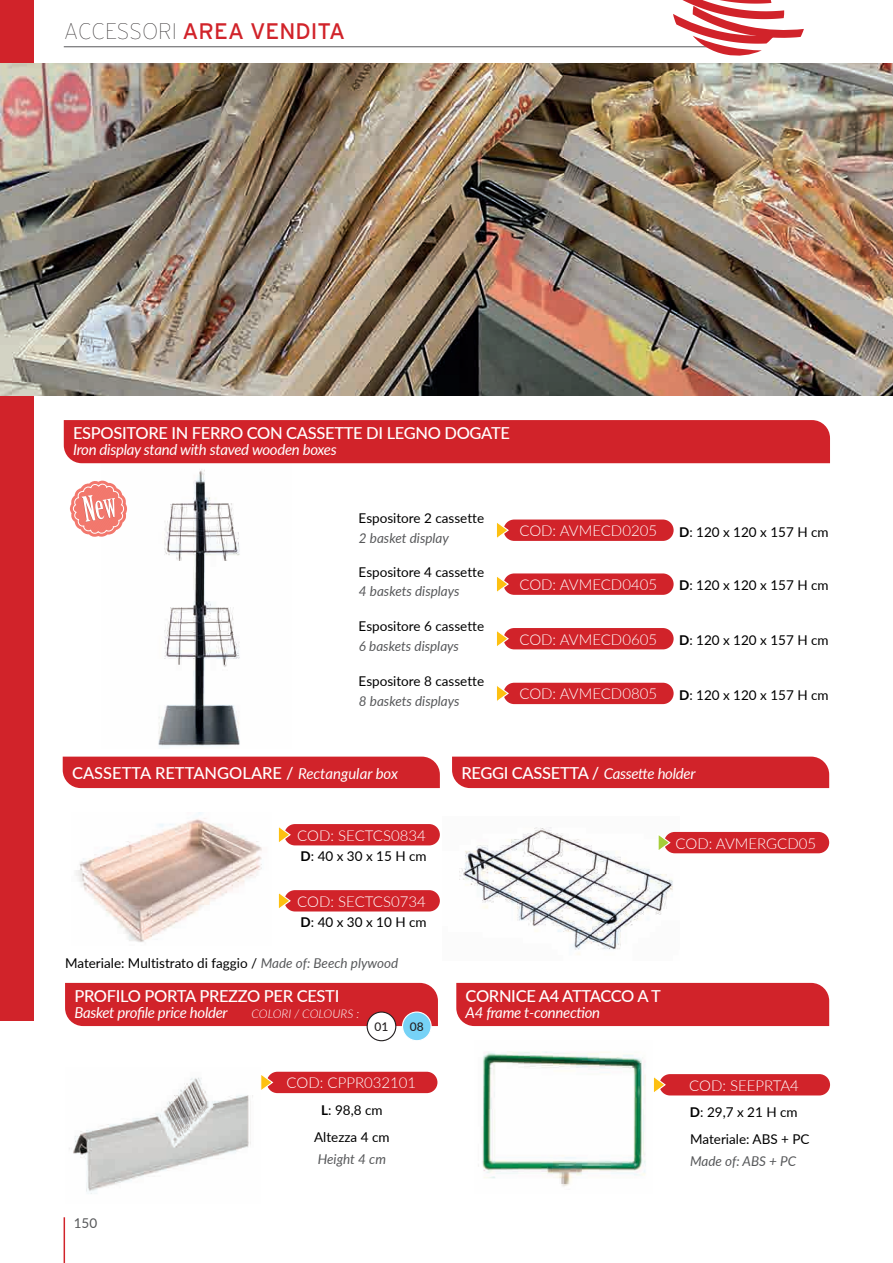
<style>
.page{position:relative;width:893px;height:1263px;background:#fff}
.page>*{position:absolute;margin:0;border:0;box-sizing:border-box;transform-origin:0 0}
.t1{font:22.5px "Interstate";color:#d1232a}
.t2{font:500 16.5px "Lato";letter-spacing:-.02em;color:#fff}
.t3{font:500 16.5px "Lato";color:#fff}
.t4{font:300 15px "Lato";color:#fff}
.t5{font:italic 15px "Lato";letter-spacing:-.02em;color:#fff}
.t6{font:13.5px "Lato";color:#000}
.t7{font:italic 13.5px "Lato";color:#57585a}
.t8{font:13.5px "Lato";color:#57585a}
.t9{font:italic 300 12px "Lato";color:#fff}
.t10{font:500 12px "Lato";color:#231f20}
.s1{font-weight:100;color:#231f20}
.s2{font-weight:700}
.s3{font-weight:400;font-style:italic;font-size:15px}
.s4{font-style:italic;color:#57585a}
</style>
<div class="page">
<hr style="left:64px;top:1217px;width:1px;height:46px;background:#d1232a">
<div style="left:0;top:0;width:34px;height:1020px;background:#d1232a"></div>
<hr style="left:64px;top:46px;width:648px;height:1px;background:#57585a">
<svg style="left:669px;top:0;width:135px;height:56px"></svg>
<img style="left:76px;top:813px;width:186px;height:129px">
<img style="left:459px;top:827px;width:220px;height:128px">
<img style="left:101px;top:463px;width:190px;height:284px">
<img style="left:0;top:64px;width:893px;height:331px">
<div style="left:64px;top:420px;width:766px;height:43px;background:#d1232a"></div>
<div style="left:664px;top:832px;width:165px;height:21px;background:#d1232a;border-radius:11px"></div>
<svg style="left:657px;top:832px;width:14px;height:21px"></svg>
<div style="left:63px;top:757px;width:377px;height:31px;background:#d1232a"></div>
<div style="left:452px;top:757px;width:377px;height:31px;background:#d1232a"></div>
<div style="left:284px;top:824px;width:156px;height:21px;background:#d1232a;border-radius:11px"></div>
<div style="left:284px;top:890px;width:156px;height:21px;background:#d1232a;border-radius:11px"></div>
<svg style="left:278px;top:824px;width:14px;height:21px"></svg>
<svg style="left:278px;top:890px;width:14px;height:21px"></svg>
<div style="left:504px;top:519px;width:170px;height:22px;background:#d1232a;border-radius:11px"></div>
<div style="left:504px;top:573px;width:170px;height:22px;background:#d1232a;border-radius:11px"></div>
<div style="left:504px;top:628px;width:170px;height:21px;background:#d1232a;border-radius:11px"></div>
<div style="left:504px;top:683px;width:170px;height:21px;background:#d1232a;border-radius:11px"></div>
<svg style="left:497px;top:520px;width:13px;height:20px"></svg>
<svg style="left:497px;top:574px;width:13px;height:20px"></svg>
<svg style="left:497px;top:629px;width:13px;height:20px"></svg>
<svg style="left:497px;top:683px;width:13px;height:20px"></svg>
<img style="left:69px;top:1077px;width:184px;height:117px">
<div style="left:267px;top:1072px;width:170px;height:21px;background:#d1232a;border-radius:11px"></div>
<svg style="left:260px;top:1072px;width:14px;height:21px"></svg>
<div style="left:65px;top:983px;width:373px;height:43px;background:#d1232a"></div>
<div style="left:456px;top:983px;width:373px;height:43px;background:#d1232a"></div>
<div style="left:367px;top:1012px;width:29px;height:29px;background:#fff;border-radius:50%"></div>
<div style="left:367px;top:1011px;width:29px;height:30px;border:1px solid #231f20;border-radius:50%"></div>
<svg style="left:402px;top:1012px;width:29px;height:29px"></svg>
<div style="left:402px;top:1011px;width:30px;height:30px;border:1px solid #fff;border-radius:50%"></div>
<img style="left:478px;top:1051px;width:168px;height:136px">
<div style="left:659px;top:1074px;width:171px;height:21px;background:#d1232a;border-radius:11px"></div>
<svg style="left:653px;top:1075px;width:13px;height:20px"></svg>
<svg style="left:70px;top:481px;width:57px;height:56px"></svg>
<h1 class="t1" style="left:64px;top:19px;width:283px"><span class="s1">ACCESSORI</span> AREA VENDITA</h1>
<p class="t2" style="left:73px;top:421px;width:438px">ESPOSITORE IN FERRO CON CASSETTE DI LEGNO DOGATE</p>
<p class="t5" style="left:73px;top:439px;width:265px">Iron display stand with staved wooden boxes</p>
<p class="t6" style="left:359px;top:509px;width:127px">Espositore 2 cassette</p>
<p class="t7" style="left:359px;top:529px;width:91px">2 basket display</p>
<p class="t6" style="left:359px;top:562px;width:127px">Espositore 4 cassette</p>
<p class="t7" style="left:359px;top:582px;width:102px">4 baskets displays</p>
<p class="t6" style="left:359px;top:617px;width:127px">Espositore 6 cassette</p>
<p class="t7" style="left:359px;top:636px;width:102px">6 baskets displays</p>
<p class="t6" style="left:359px;top:671px;width:127px">Espositore 8 cassette</p>
<p class="t7" style="left:359px;top:691px;width:102px">8 baskets displays</p>
<p class="t4" style="left:519px;top:520px;width:139px">COD: AVMECD0205</p>
<p class="t4" style="left:519px;top:574px;width:139px">COD: AVMECD0405</p>
<p class="t4" style="left:519px;top:629px;width:139px">COD: AVMECD0605</p>
<p class="t4" style="left:519px;top:684px;width:139px">COD: AVMECD0805</p>
<p class="t6" style="left:679px;top:522px;width:151px"><span class="s2">D</span>: 120 x 120 x 157 H cm</p>
<p class="t6" style="left:679px;top:575px;width:151px"><span class="s2">D</span>: 120 x 120 x 157 H cm</p>
<p class="t6" style="left:679px;top:631px;width:151px"><span class="s2">D</span>: 120 x 120 x 157 H cm</p>
<p class="t6" style="left:679px;top:685px;width:151px"><span class="s2">D</span>: 120 x 120 x 157 H cm</p>
<p class="t3" style="left:72px;top:761px;width:327px">CASSETTA RETTANGOLARE / <span class="s3">Rectangular box</span></p>
<p class="t2" style="left:461px;top:761px;width:236px">REGGI CASSETTA / <span class="s3">Cassette holder</span></p>
<p class="t4" style="left:297px;top:825px;width:130px">COD: SECTCS0834</p>
<p class="t6" style="left:301px;top:846px;width:128px"><span class="s2">D</span>: 40 x 30 x 15 H cm</p>
<p class="t4" style="left:297px;top:891px;width:130px">COD: SECTCS0734</p>
<p class="t6" style="left:301px;top:912px;width:128px"><span class="s2">D</span>: 40 x 30 x 10 H cm</p>
<p class="t6" style="left:65px;top:954px;width:335px">Materiale: Multistrato di faggio / <span class="s4">Made of: Beech plywood</span></p>
<p class="t2" style="left:74px;top:984px;width:266px">PROFILO PORTA PREZZO PER CESTI</p>
<p class="t2" style="left:466px;top:984px;width:197px">CORNICE A4 ATTACCO A T</p>
<p class="t5" style="left:74px;top:1001px;width:155px">Basket profile price holder</p>
<p class="t9" style="left:251px;top:1005px;width:109px">COLORI / COLOURS :</p>
<p class="t5" style="left:466px;top:1001px;width:136px">A4 frame t-connection</p>
<p class="t10" style="left:375px;top:1018px;width:15px">01</p>
<p class="t10" style="left:410px;top:1018px;width:15px">08</p>
<p class="t4" style="left:675px;top:833px;width:142px">COD: AVMERGCD05</p>
<p class="t4" style="left:287px;top:1073px;width:131px">COD: CPPR032101</p>
<p class="t4" style="left:689px;top:1075px;width:111px">COD: SEEPRTA4</p>
<p class="t6" style="left:321px;top:1100px;width:63px"><span class="s2">L</span>: 98,8 cm</p>
<p class="t6" style="left:690px;top:1102px;width:109px"><span class="s2">D</span>: 29,7 x 21 H cm</p>
<p class="t6" style="left:314px;top:1127px;width:77px">Altezza 4 cm</p>
<p class="t6" style="left:690px;top:1130px;width:121px">Materiale: ABS + PC</p>
<p class="t7" style="left:318px;top:1149px;width:70px">Height 4 cm</p>
<p class="t7" style="left:690px;top:1152px;width:108px">Made of: ABS + PC</p>
<p class="t8" style="left:74px;top:1213px;width:25px">150</p>
</div>
